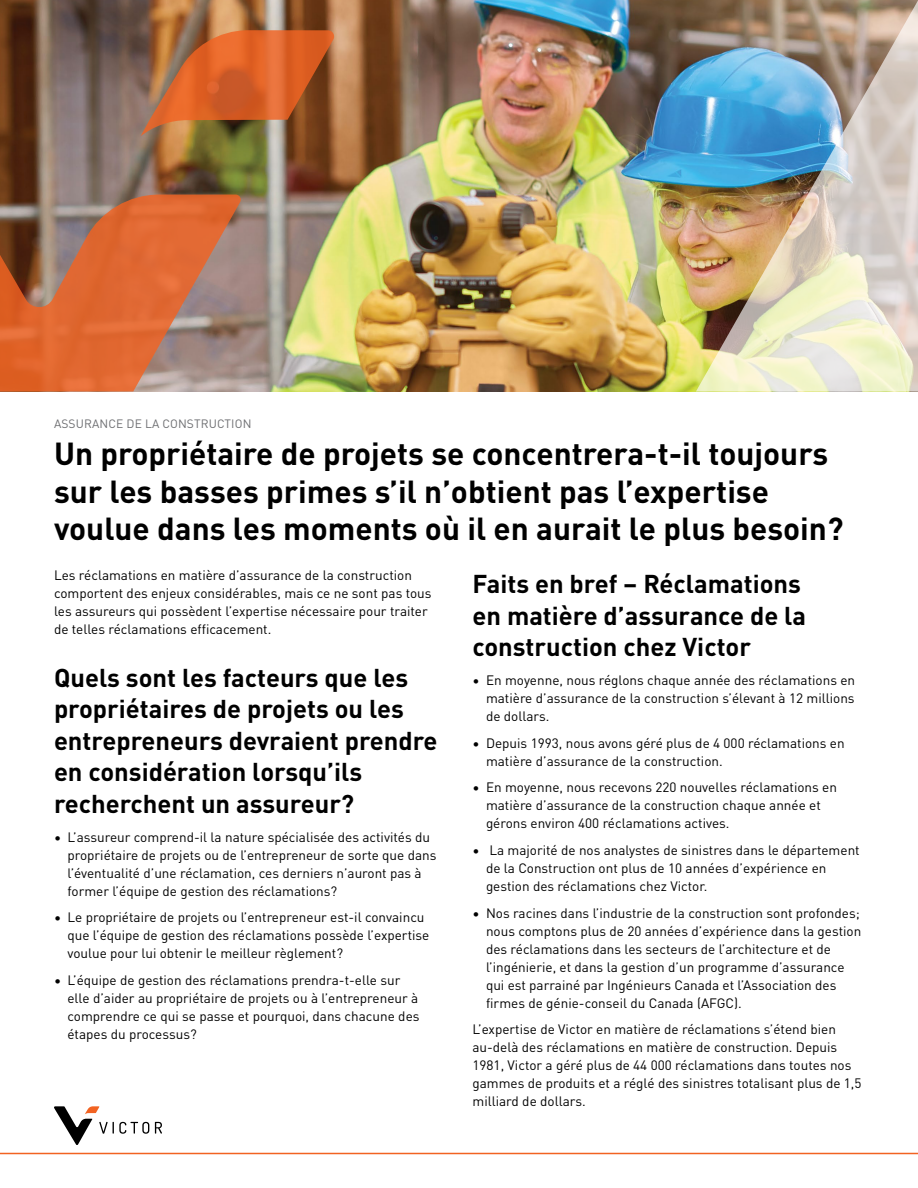
<style>
.page{position:relative;width:918px;height:1188px;background:#fff}
.page>*{position:absolute;margin:0;border:0;box-sizing:border-box;transform-origin:0 0}
.Page_Title{font:700 31.5px/37.5px "DINOT";color:#000}
.Body_Subhead_1{font:700 25.5px/31.5px "DINOT";color:#000}
.Body_Text_10_14{font:13.5px/18px "DINOT";color:#000}
.Sub-nomenclature_8_1{font:12px "DINOT";letter-spacing:.01em;color:#6d6e71}
</style>
<div class="page">
<img style="left:0;top:0;width:696px;height:392px">
<img style="left:696px;top:0;width:222px;height:392px">
<hr style="left:0;top:1153px;width:918px;height:1px;background:#f26322">
<svg style="left:0;top:195px;width:242px;height:196px;background:#c26f49"></svg>
<svg style="left:141px;top:30px;width:195px;height:106px;background:#bb6231"></svg>
<svg style="left:155px;top:1122px;width:7px;height:12px"></svg>
<svg style="left:54px;top:1106px;width:95px;height:39px"></svg>
<p class="Sub-nomenclature_8_1" style="left:54px;top:414px;width:199px">ASSURANCE DE LA CONSTRUCTION</p>
<h1 class="Page_Title" style="left:54px;top:432px;width:791px">Un propriétaire de projets se concentrera-t-il toujours sur les basses primes s’il n’obtient pas l’expertise voulue dans les moments où il en aurait le plus besoin?</h1>
<p class="Body_Text_10_14" style="left:54px;top:565px;width:379px">Les réclamations en matière d’assurance de la construction comportent des enjeux considérables, mais ce ne sont pas tous les assureurs qui possèdent l’expertise nécessaire pour traiter de telles réclamations efficacement.</p>
<h2 class="Body_Subhead_1" style="left:54px;top:660px;width:385px">Quels sont les facteurs que les propriétaires de projets ou les entrepreneurs devraient prendre en considération lorsqu’ils recherchent un assureur?</h2>
<p class="Body_Text_10_14" style="left:68px;top:827px;width:371px;text-indent:-14px">• L’assureur comprend-il la nature spécialisée des activités du propriétaire de projets ou de l’entrepreneur de sorte que dans l’éventualité d’une réclamation, ces derniers n’auront pas à former l’équipe de gestion des réclamations?</p>
<p class="Body_Text_10_14" style="left:68px;top:907px;width:363px;text-indent:-14px">• Le propriétaire de projets ou l’entrepreneur est-il convaincu que l’équipe de gestion des réclamations possède l’expertise voulue pour lui obtenir le meilleur règlement?</p>
<p class="Body_Text_10_14" style="left:68px;top:970px;width:354px;text-indent:-14px">• L’équipe de gestion des réclamations prendra-t-elle sur elle d’aider au propriétaire de projets ou à l’entrepreneur à comprendre ce qui se passe et pourquoi, dans chacune des étapes du processus?</p>
<h2 class="Body_Subhead_1" style="left:472px;top:566px;width:335px">Faits en bref – Réclamations en matière d’assurance de la construction chez Victor</h2>
<p class="Body_Text_10_14" style="left:486px;top:670px;width:371px;text-align:justify;text-indent:-14px">• En moyenne, nous réglons chaque année des réclamations en matière d’assurance de la construction s’élevant à 12 millions de dollars.</p>
<p class="Body_Text_10_14" style="left:486px;top:733px;width:360px;text-indent:-14px">• Depuis 1993, nous avons géré plus de 4 000 réclamations en matière d’assurance de la construction.</p>
<p class="Body_Text_10_14" style="left:486px;top:777px;width:353px;text-indent:-14px">• En moyenne, nous recevons 220 nouvelles réclamations en matière d’assurance de la construction chaque année et gérons environ 400 réclamations actives.</p>
<p class="Body_Text_10_14" style="left:486px;top:840px;width:375px;text-indent:-14px">• La majorité de nos analystes de sinistres dans le département de la Construction ont plus de 10 années d’expérience en gestion des réclamations chez Victor.</p>
<p class="Body_Text_10_14" style="left:486px;top:903px;width:377px;text-indent:-14px">• Nos racines dans l’industrie de la construction sont profondes; nous comptons plus de 20 années d’expérience dans la gestion des réclamations dans les secteurs de l’architecture et de l’ingénierie, et dans la gestion d’un programme d’assurance qui est parrainé par Ingénieurs Canada et l’Association des firmes de génie-conseil du Canada (AFGC).</p>
<p class="Body_Text_10_14" style="left:472px;top:1019px;width:391px">L’expertise de Victor en matière de réclamations s’étend bien au-delà des réclamations en matière de construction. Depuis 1981, Victor a géré plus de 44 000 réclamations dans toutes nos gammes de produits et a réglé des sinistres totalisant plus de 1,5 milliard de dollars.</p>
</div>
